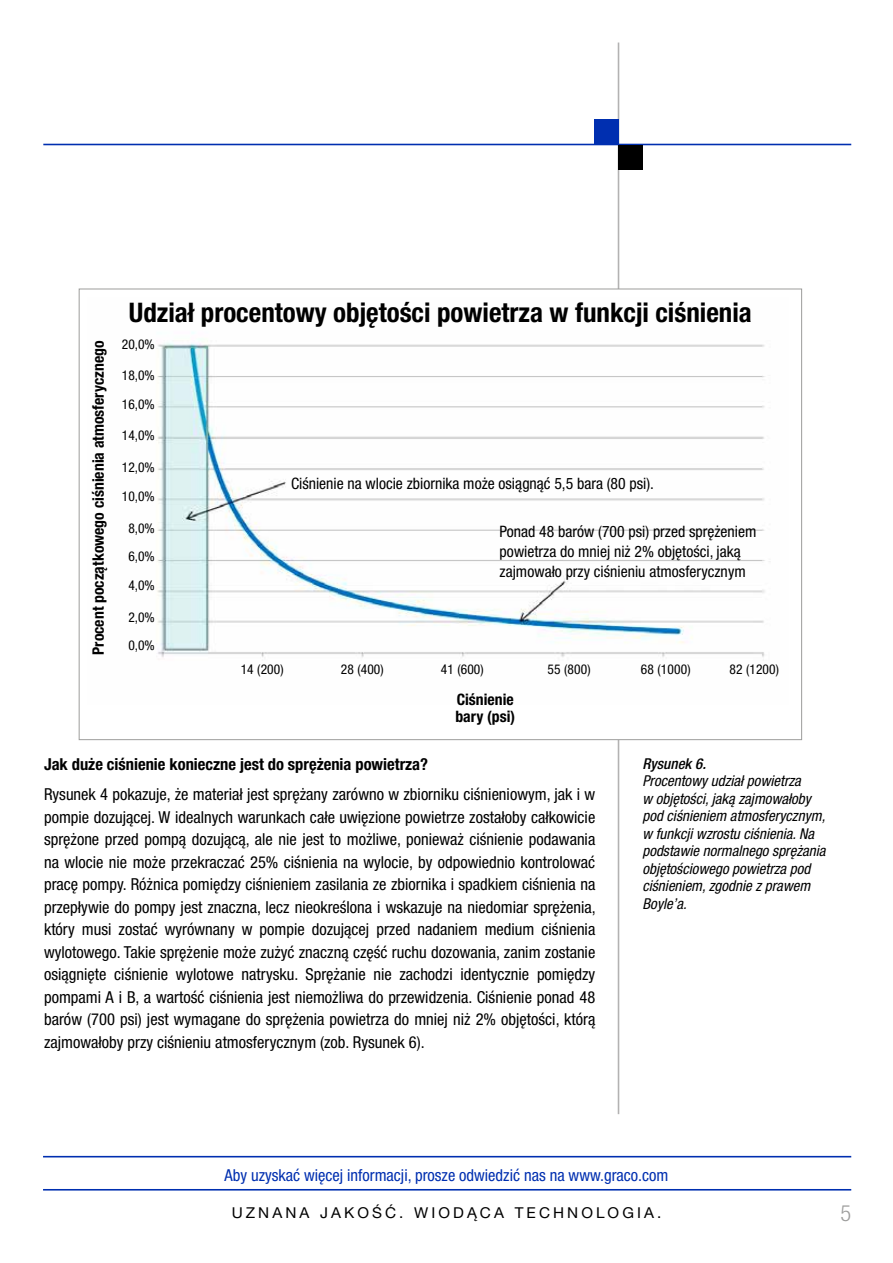
<style>
.page{position:relative;width:893px;height:1263px;background:#fff}
.page>*{position:absolute;margin:0;border:0;box-sizing:border-box;transform-origin:0 0}
.t1{font:700 condensed 27px "Helvetica Neue LTCE";color:#000}
.t2{font:300 condensed 22.35px "Helvetica Neue LT Std";color:#9d9d9c}
.t3{font:condensed 16.5px/22.5px "Helvetica Neue LTCE";color:#000;text-align:justify}
.t4{font:condensed 16.5px "Helvetica Neue LTCE";color:#002fb0}
.t5{font:700 condensed 16.5px "Helvetica Neue LTCE";color:#000}
.t6{font:condensed 15.75px/20.2px "Helvetica Neue LTCE";color:#000}
.t7{font:700 condensed 15.75px/16.5px "Helvetica Neue LTCE";color:#000}
.t8{font:italic condensed 15px/17.5px "Helvetica Neue LTCE";color:#000}
.t9{font:15px "Helvetica Neue CELT";letter-spacing:.2em;color:#000}
.t10{font:italic 500 condensed 15px "Helvetica Neue LTCE";color:#000}
.t11{font:condensed 13.5px "Helvetica Neue LTCE";letter-spacing:.01em;color:#000}
</style>
<div class="page">
<hr style="left:618px;top:43px;width:1px;height:1071px;background:#b3b2b2">
<hr style="left:43px;top:144px;width:808px;height:1px;background:#002fb0">
<div style="left:618px;top:145px;width:24px;height:25px;background:#000"></div>
<div style="left:595px;top:119px;width:24px;height:25px;background:#002fb0"></div>
<hr style="left:43px;top:1189px;width:808px;height:1px;background:#002fb0">
<hr style="left:43px;top:1156px;width:808px;height:1px;background:#002fb0">
<div style="left:79px;top:289px;width:723px;height:451px;background:#fff"></div>
<img style="left:156px;top:332px;width:614px;height:326px">
<p class="t7" style="left:90px;top:655px;width:316px;rotate:-90deg">Procent początkowego ciśnienia atmosferycznego</p>
<h1 class="t1" style="left:129px;top:296px;width:624px">Udział procentowy objętości powietrza w funkcji ciśnienia</h1>
<p class="t11" style="left:122px;top:337px;width:34px">20,0%</p>
<p class="t11" style="left:122px;top:367px;width:34px">18,0%</p>
<p class="t11" style="left:122px;top:397px;width:34px">16,0%</p>
<p class="t11" style="left:122px;top:427px;width:34px">14,0%</p>
<p class="t11" style="left:122px;top:460px;width:34px">12,0%</p>
<p class="t11" style="left:122px;top:488px;width:34px">10,0%</p>
<p class="t11" style="left:128px;top:520px;width:28px">8,0%</p>
<p class="t11" style="left:128px;top:548px;width:28px">6,0%</p>
<p class="t11" style="left:128px;top:577px;width:28px">4,0%</p>
<p class="t11" style="left:128px;top:609px;width:28px">2,0%</p>
<p class="t11" style="left:128px;top:637px;width:28px">0,0%</p>
<p class="t6" style="left:291px;top:473px;width:364px">Ciśnienie na wlocie zbiornika może osiągnąć 5,5 bara (80 psi).</p>
<p class="t6" style="left:500px;top:521px;width:258px">Ponad 48 barów (700 psi) przed sprężeniem powietrza do mniej niż 2% objętości, jaką zajmowało przy ciśnieniu atmosferycznym</p>
<p class="t11" style="left:241px;top:661px;width:45px">14 (200)</p>
<p class="t11" style="left:341px;top:661px;width:45px">28 (400)</p>
<p class="t11" style="left:441px;top:661px;width:45px">41 (600)</p>
<p class="t11" style="left:547px;top:661px;width:45px">55 (800)</p>
<p class="t11" style="left:641px;top:661px;width:51px">68 (1000)</p>
<p class="t11" style="left:729px;top:661px;width:51px">82 (1200)</p>
<p class="t7" style="left:455px;top:691px;width:61px">Ciśnienie bary (psi)</p>
<p class="t5" style="left:44px;top:754px;width:386px">Jak duże ciśnienie konieczne jest do sprężenia powietrza?</p>
<p class="t3" style="left:44px;top:783px;width:553px">Rysunek 4 pokazuje, że materiał jest sprężany zarówno w zbiorniku ciśnieniowym, jak i w pompie dozującej. W idealnych warunkach całe uwięzione powietrze zostałoby całkowicie sprężone przed pompą dozującą, ale nie jest to możliwe, ponieważ ciśnienie podawania na wlocie nie może przekraczać 25% ciśnienia na wylocie, by odpowiednio kontrolować pracę pompy. Różnica pomiędzy ciśnieniem zasilania ze zbiornika i spadkiem ciśnienia na przepływie do pompy jest znaczna, lecz nieokreślona i wskazuje na niedomiar sprężenia, który musi zostać wyrównany w pompie dozującej przed nadaniem medium ciśnienia wylotowego. Takie sprężenie może zużyć znaczną część ruchu dozowania, zanim zostanie osiągnięte ciśnienie wylotowe natrysku. Sprężanie nie zachodzi identycznie pomiędzy pompami A i B, a wartość ciśnienia jest niemożliwa do przewidzenia. Ciśnienie ponad 48 barów (700 psi) jest wymagane do sprężenia powietrza do mniej niż 2% objętości, którą zajmowałoby przy ciśnieniu atmosferycznym (zob. Rysunek 6).</p>
<p class="t10" style="left:642px;top:754px;width:65px">Rysunek 6.</p>
<p class="t8" style="left:642px;top:772px;width:185px">Procentowy udział powietrza<br>w objętości, jaką zajmowałoby pod ciśnieniem atmosferycznym, w funkcji wzrostu ciśnienia. Na podstawie normalnego sprężania objętościowego powietrza pod ciśnieniem, zgodnie z prawem<br>Boyle’a.</p>
<p class="t4" style="left:224px;top:1165px;width:445px">Aby uzyskać więcej informacji, prosze odwiedzić nas na www.graco.com</p>
<p class="t9" style="left:232px;top:1204px;width:431px">UZNANA JAKOŚĆ. WIODĄCA TECHNOLOGIA.</p>
<h2 class="t2" style="left:840px;top:1200px;width:12px">5</h2>
</div>
